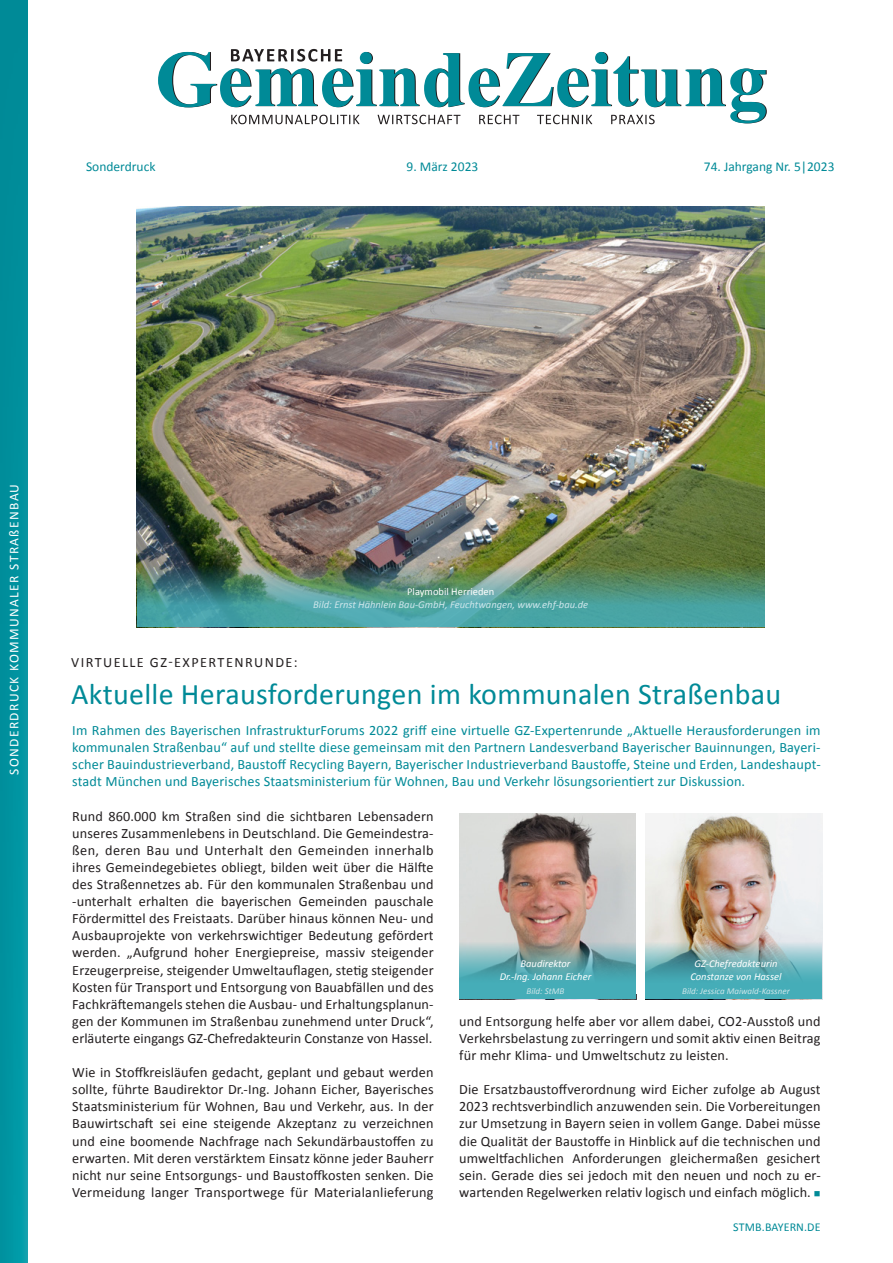
<style>
.page{position:relative;width:893px;height:1263px;background:#fff}
.page>*{position:absolute;margin:0;border:0;box-sizing:border-box;transform-origin:0 0}
.t1{font:30px "Calibri";letter-spacing:.01em;color:#008a97}
.t2{font:14.25px/17.1px "Calibri";letter-spacing:.01em;color:#231f20;text-align:justify}
.t3{font:14.25px/17.1px "Calibri";letter-spacing:.01em;color:#008a97;text-align:justify}
.t4{font:14.25px "Calibri";letter-spacing:.1em;color:#231f20}
.t5{font:13.5px "Calibri";color:#008a97}
.t6{font:13.5px "Calibri";letter-spacing:.1em;color:#fff}
.t7{font:12px "Calibri";letter-spacing:.01em;color:#008a97}
.t8{font:italic 10.5px/13.5px "Calibri";color:#fff;text-align:center}
.t9{font:italic 10.5px "Calibri";color:#cfe6ea}
.t10{font:10.5px "Calibri";color:#fff}
.t11{font:italic 9px "Calibri";color:#cfe6ea}
.s1{color:#008a97}
</style>
<div class="page">
<img style="left:137px;top:206px;width:628px;height:360px">
<div style="left:0;top:0;width:28px;height:1263px;background:#00919e"></div>
<img style="left:137px;top:566px;width:628px;height:61px">
<svg style="left:158px;top:49px;width:609px;height:75px"></svg>
<img style="left:460px;top:813px;width:176px;height:129px">
<svg style="left:460px;top:942px;width:176px;height:57px;background:#63a9af"></svg>
<img style="left:646px;top:813px;width:176px;height:129px">
<svg style="left:646px;top:942px;width:176px;height:57px;background:#69afb5"></svg>
<p class="t5" style="left:86px;top:158px;width:71px">Sonderdruck</p>
<p class="t5" style="left:407px;top:158px;width:73px">9. März 2023</p>
<p class="t5" style="left:704px;top:158px;width:132px">74. Jahrgang Nr. 5|2023</p>
<p class="t6" style="left:6px;top:775px;width:292px;rotate:-90deg">SONDERDRUCK KOMMUNALER STRAßENBAU</p>
<p class="t10" style="left:407px;top:585px;width:89px">Playmobil Herrieden</p>
<p class="t9" style="left:313px;top:598px;width:276px">Bild: Ernst Hähnlein Bau-GmbH, Feuchtwangen, www.ehf-bau.de</p>
<p class="t4" style="left:71px;top:653px;width:228px">VIRTUELLE GZ-EXPERTENRUNDE:</p>
<h1 class="t1" style="left:71px;top:675px;width:712px">Aktuelle Herausforderungen im kommunalen Straßenbau</h1>
<p class="t3" style="left:72px;top:721px;width:750px">Im Rahmen des Bayerischen InfrastrukturForums 2022 griff eine virtuelle GZ-Expertenrunde „Aktuelle Herausforderungen im kommunalen Straßenbau“ auf und stellte diese gemeinsam mit den Partnern Landesverband Bayerischer Bauinnungen, Bayeri&shy;scher Bauindustrieverband, Baustoff Recycling Bayern, Bayerischer Industrieverband Baustoffe, Steine und Erden, Landeshaupt&shy;stadt München und Bayerisches Staatsministerium für Wohnen, Bau und Verkehr lösungsorientiert zur Diskussion.</p>
<p class="t2" style="left:72px;top:807px;width:363px">Rund 860.000 km Straßen sind die sichtbaren Lebensadern unseres Zusammenlebens in Deutschland. Die Gemeindestra&shy;ßen, deren Bau und Unterhalt den Gemeinden innerhalb ihres Gemeindegebietes obliegt, bilden weit über die Hälfte des Straßennetzes ab. Für den kommunalen Straßenbau und -unterhalt erhalten die bayerischen Gemeinden pauschale Fördermittel des Freistaats. Darüber hinaus können Neu- und Ausbauprojekte von verkehrswichtiger Bedeutung gefördert werden. „Aufgrund hoher Energiepreise, massiv steigender Erzeugerpreise, steigender Umweltauflagen, stetig steigender Kosten für Transport und Entsorgung von Bauabfällen und des Fachkräftemangels stehen die Ausbau- und Erhaltungsplanun&shy;gen der Kommunen im Straßenbau zunehmend unter Druck“, erläuterte eingangs GZ-Chefredakteurin Constanze von Hassel.</p>
<p class="t2" style="left:72px;top:1063px;width:363px">Wie in Stoffkreisläufen gedacht, geplant und gebaut werden sollte, führte Baudirektor Dr.-Ing. Johann Eicher, Bayerisches Staatsministerium für Wohnen, Bau und Verkehr, aus. In der Bauwirtschaft sei eine steigende Akzeptanz zu verzeichnen und eine boomende Nachfrage nach Sekundärbaustoffen zu erwarten. Mit deren verstärktem Einsatz könne jeder Bauherr nicht nur seine Entsorgungs- und Baustoffkosten senken. Die Vermeidung langer Transportwege für Materialanlieferung</p>
<p class="t8" style="left:500px;top:956px;width:93px">Baudirektor<br>Dr.-Ing. Johann Eicher</p>
<p class="t11" style="left:527px;top:984px;width:39px">Bild: StMB</p>
<p class="t8" style="left:690px;top:956px;width:93px">GZ-Chefredakteurin<br>Constanze von Hassel</p>
<p class="t11" style="left:682px;top:984px;width:109px">Bild: Jessica Maiwald-Kassner</p>
<p class="t2" style="left:459px;top:1012px;width:363px">und Entsorgung helfe aber vor allem dabei, CO2-Ausstoß und Verkehrsbelastung zu verringern und somit aktiv einen Beitrag für mehr Klima- und Umweltschutz zu leisten.</p>
<p class="t2" style="left:459px;top:1080px;width:363px">Die Ersatzbaustoffverordnung wird Eicher zufolge ab August 2023 rechtsverbindlich anzuwenden sein. Die Vorbereitungen zur Umsetzung in Bayern seien in vollem Gange. Dabei müsse die Qualität der Baustoffe in Hinblick auf die technischen und umweltfachlichen Anforderungen gleichermaßen gesichert sein. Gerade dies sei jedoch mit den neuen und noch zu er&shy;wartenden Regelwerken relativ logisch und einfach möglich. <span class="s1">■</span></p>
<p class="t7" style="left:733px;top:1220px;width:89px">STMB.BAYERN.DE</p>
</div>
